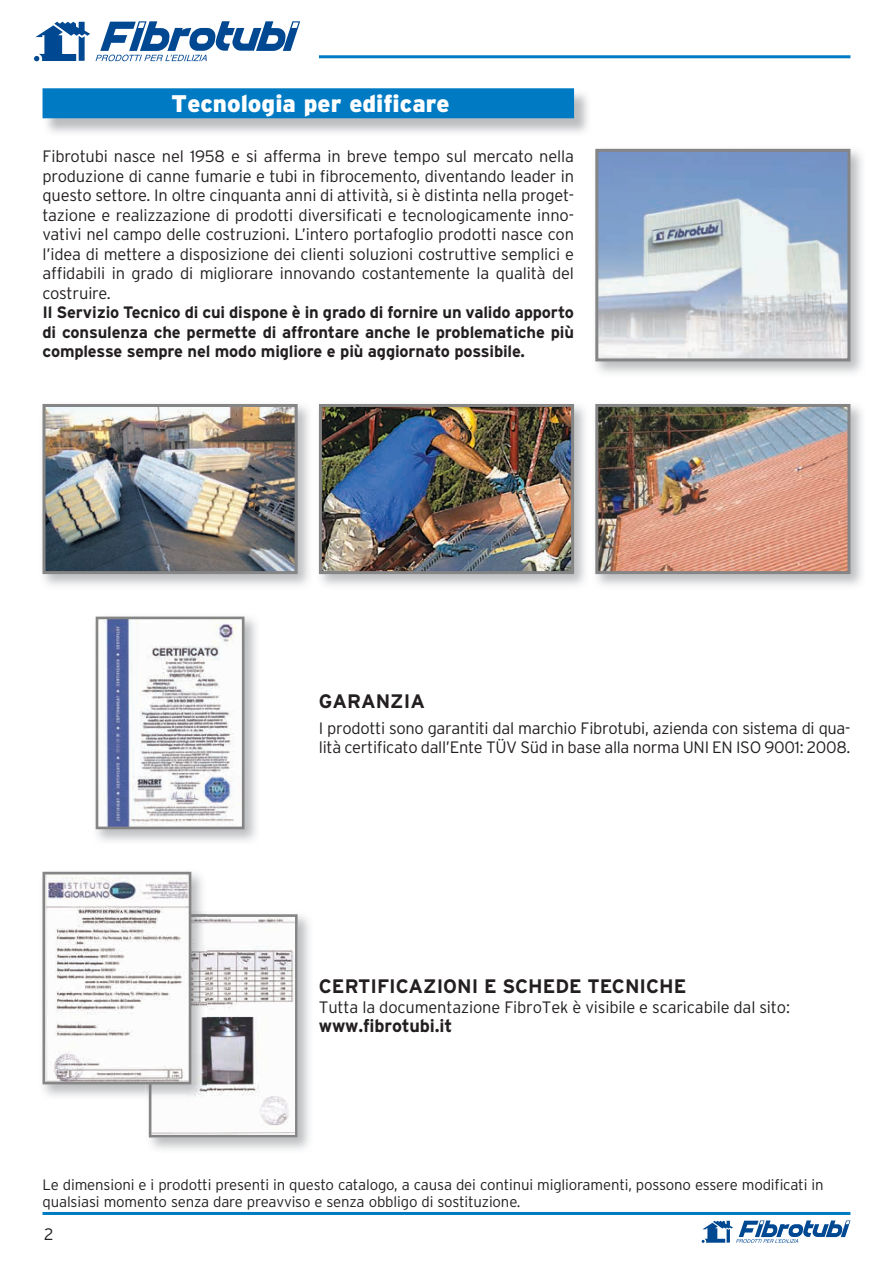
<style>
.page{position:relative;width:893px;height:1263px;background:#fff}
.page>*{position:absolute;margin:0;border:0;box-sizing:border-box;transform-origin:0 0}
.t1{font:900 24px "Interstate";color:#fff}
.t2{font:700 19.5px "Interstate";color:#231f20}
.t3{font:700 18px "Interstate";letter-spacing:-.01em;color:#231f20}
.t4{font:300 16.5px/19.5px "Interstate";letter-spacing:-.02em;color:#231f20;text-align:justify}
.t5{font:700 16.5px/19.5px "Interstate";letter-spacing:-.01em;color:#231f20;text-align:justify}
.t6{font:300 15px/16.5px "Interstate";letter-spacing:-.01em;color:#231f20}
</style>
<div class="page">
<hr style="left:43px;top:1212px;width:807px;height:3px;background:#007bc3">
<svg style="left:702px;top:1220px;width:148px;height:23px"></svg>
<hr style="left:319px;top:55px;width:531px;height:3px;background:#007bc3">
<svg style="left:96px;top:21px;width:204px;height:40px"></svg>
<svg style="left:34px;top:22px;width:56px;height:39px"></svg>
<div style="left:43px;top:88px;width:531px;height:30px;background:#007bc3"></div>
<img style="left:95px;top:616px;width:161px;height:225px">
<img style="left:100px;top:621px;width:140px;height:204px">
<div style="left:96px;top:617px;width:148px;height:212px;border:3px solid #858586"></div>
<svg style="left:149px;top:914px;width:149px;height:223px"></svg>
<img style="left:42px;top:871px;width:161px;height:225px">
<img style="left:149px;top:914px;width:58px;height:186px">
<img style="left:47px;top:876px;width:140px;height:204px">
<div style="left:43px;top:872px;width:148px;height:212px;border:3px solid #858586"></div>
<img style="left:595px;top:148px;width:267px;height:225px">
<img style="left:599px;top:153px;width:247px;height:204px">
<div style="left:595px;top:149px;width:255px;height:212px;border:3px solid #858586"></div>
<img style="left:47px;top:408px;width:247px;height:162px">
<div style="left:43px;top:404px;width:255px;height:170px;border:3px solid #858586"></div>
<img style="left:318px;top:404px;width:267px;height:182px">
<img style="left:323px;top:408px;width:247px;height:162px">
<div style="left:319px;top:404px;width:255px;height:170px;border:3px solid #858586"></div>
<img style="left:595px;top:404px;width:267px;height:182px">
<img style="left:599px;top:408px;width:247px;height:162px">
<div style="left:595px;top:404px;width:255px;height:170px;border:3px solid #858586"></div>
<h1 class="t1" style="left:171px;top:89px;width:280px">Tecnologia per edificare</h1>
<p class="t4" style="left:43px;top:146px;width:533px">Fibrotubi nasce nel 1958 e si afferma in breve tempo sul mercato nella produzione di canne fumarie e tubi in fibrocemento, diventando leader in questo settore. In oltre cinquanta anni di attività, si è distinta nella proget&shy;tazione e realizzazione di prodotti diversificati e tecnologicamente inno&shy;vativi nel campo delle costruzioni. L’intero portafoglio prodotti nasce con l’idea di mettere a disposizione dei clienti soluzioni costruttive semplici e affidabili in grado di migliorare innovando costantemente la qualità del costruire.</p>
<p class="t5" style="left:43px;top:302px;width:533px">Il Servizio Tecnico di cui dispone è in grado di fornire un valido apporto di consulenza che permette di affrontare anche le problematiche più complesse sempre nel modo migliore e più aggiornato possibile.</p>
<p class="t2" style="left:319px;top:690px;width:108px">GARANZIA</p>
<p class="t4" style="left:319px;top:718px;width:533px">I prodotti sono garantiti dal marchio Fibrotubi, azienda con sistema di qua&shy;lità certificato dall’Ente TÜV Süd in base alla norma UNI EN ISO 9001: 2008.</p>
<p class="t2" style="left:319px;top:975px;width:369px">CERTIFICAZIONI E SCHEDE TECNICHE</p>
<p class="t4" style="left:319px;top:997px;width:473px">Tutta la documentazione FibroTek è visibile e scaricabile dal sito:</p>
<p class="t3" style="left:319px;top:1016px;width:135px">www.fibrotubi.it</p>
<p class="t6" style="left:43px;top:1176px;width:782px">Le dimensioni e i prodotti presenti in questo catalogo, a causa dei continui miglioramenti, possono essere modificati in qualsiasi momento senza dare preavviso e senza obbligo di sostituzione.</p>
<p class="t4" style="left:44px;top:1224px;width:11px">2</p>
</div>
